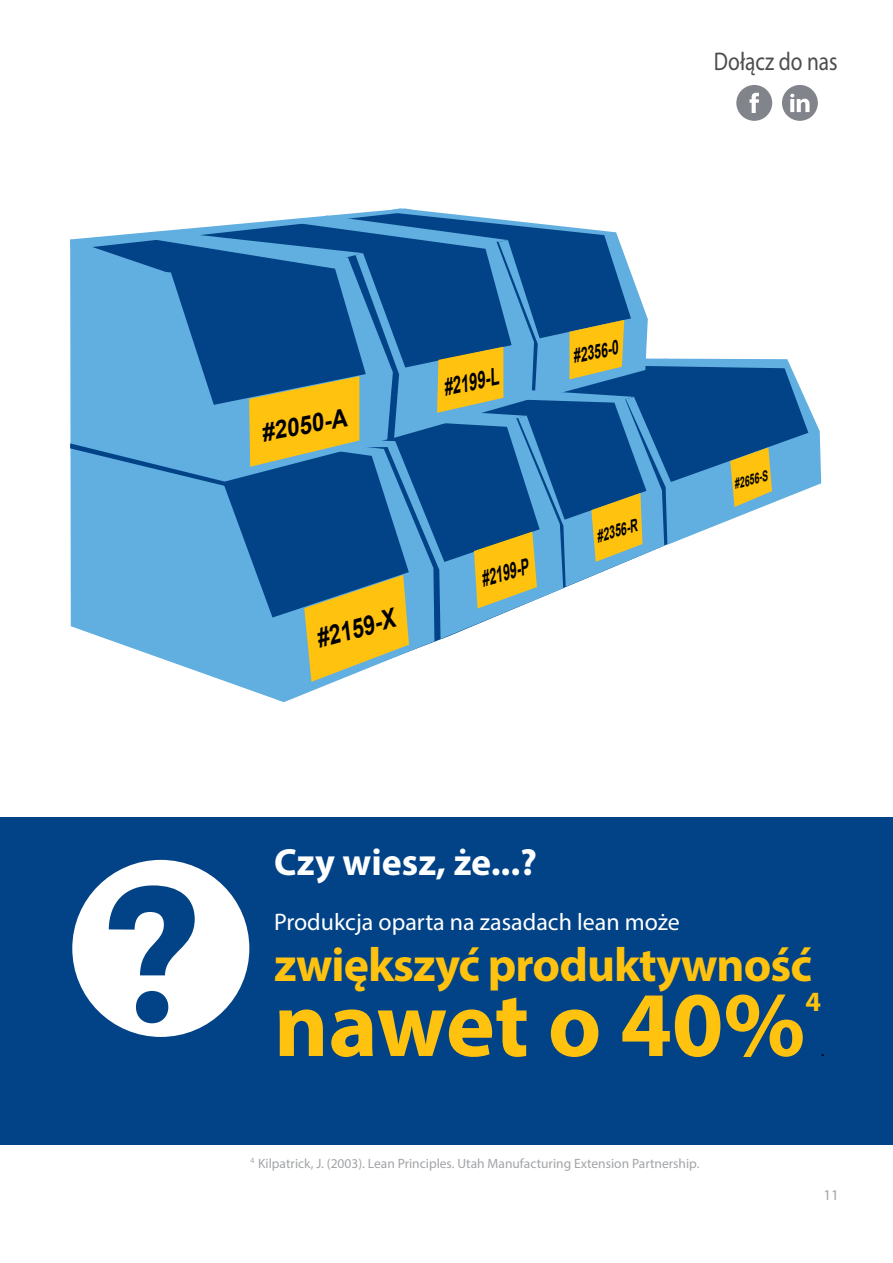
<style>
.page{position:relative;width:893px;height:1263px;background:#fff}
.page>*{position:absolute;margin:0;border:0;box-sizing:border-box;transform-origin:0 0}
.t1{font:700 193.95px "Montserrat";color:#014386}
.t2{font:700 93px "Myriad Pro";color:#ffc20e}
.t3{font:700 48px "Myriad Pro";letter-spacing:-.02em;color:#ffc20e}
.t4{font:700 37.95px "Myriad Pro";color:#fff}
.t5{font:700 28.05px "Myriad Pro";color:#ffc20e}
.t6{font:italic 700 26.55px "Arial";color:#000;scale:.8 1}
.t7{font:25.65px "Myriad Pro";color:#4d4d4f;scale:.83 1}
.t8{font:italic 700 25.05px "Arial";color:#000;scale:.9 1}
.t9{font:24px "Myriad Pro";color:#fff}
.t10{font:italic 700 23.85px "Arial";color:#000;scale:.63 1}
.t11{font:italic 700 22.05px "Arial";color:#000;scale:.58 1}
.t12{font:italic 700 19.8px "Arial";color:#000;scale:.63 1}
.t13{font:18px "Minion Pro";color:#000}
.t14{font:italic 700 17.25px "Arial";color:#000;scale:.63 1}
.t15{font:15px "Myriad Pro";color:#a2a4a7}
.t16{font:italic 700 14.4px "Arial";color:#000;scale:.63 1}
.t17{font:13.5px "Myriad Pro";color:#a2a4a7}
</style>
<div class="page">
<svg style="left:736px;top:85px;width:36px;height:36px"></svg>
<svg style="left:782px;top:85px;width:36px;height:36px"></svg>
<div style="left:0;top:817px;width:893px;height:327px;background:#014386"></div>
<div style="left:72px;top:860px;width:177px;height:177px;background:#fff;border-radius:50%"></div>
<svg style="left:284px;top:682px;width:50px;height:20px"></svg>
<svg style="left:393px;top:208px;width:255px;height:112px;fill:#014386"></svg>
<svg style="left:284px;top:259px;width:109px;height:61px;background:#1d62a0"></svg>
<svg style="left:76px;top:209px;width:432px;height:50px"></svg>
<svg style="left:70px;top:239px;width:214px;height:463px"></svg>
<svg style="left:70px;top:320px;width:751px;height:362px"></svg>
<h3 class="t7" style="left:714px;top:46px;width:151px">Dołącz do nas</h3>
<h3 class="t8" style="left:259px;top:420px;width:97px;rotate:-11deg">#2050-A</h3>
<h3 class="t6" style="left:313px;top:625px;width:102px;rotate:-16deg">#2159-X</h3>
<h3 class="t10" style="left:440px;top:375px;width:90px;rotate:-12deg">#2199-L</h3>
<h3 class="t12" style="left:570px;top:346px;width:74px;rotate:-12deg">#2356-0</h3>
<h3 class="t11" style="left:478px;top:568px;width:85px;rotate:-16deg">#2199-P</h3>
<p class="t14" style="left:594px;top:527px;width:68px;rotate:-16deg">#2356-R</p>
<p class="t16" style="left:732px;top:477px;width:56px;rotate:-16deg">#2656-S</p>
<h1 class="t1" style="left:108px;top:833px;width:93px">?</h1>
<h3 class="t4" style="left:274px;top:838px;width:265px">Czy wiesz, że...?</h3>
<h3 class="t9" style="left:274px;top:907px;width:407px">Produkcja oparta na zasadach lean może</h3>
<h3 class="t3" style="left:274px;top:933px;width:539px">zwiększyć produktywność</h3>
<h2 class="t2" style="left:274px;top:964px;width:533px">nawet o 40%</h2>
<h3 class="t5" style="left:805px;top:984px;width:17px">4</h3>
<h3 class="t13" style="left:821px;top:1038px;width:6px">.</h3>
<p class="t17" style="left:251px;top:1155px;width:450px"><sup>4</sup> Kilpatrick, J. (2003). Lean Principles. Utah Manufacturing Extension Partnership.</p>
<p class="t15" style="left:824px;top:1185px;width:17px">11</p>
</div>
